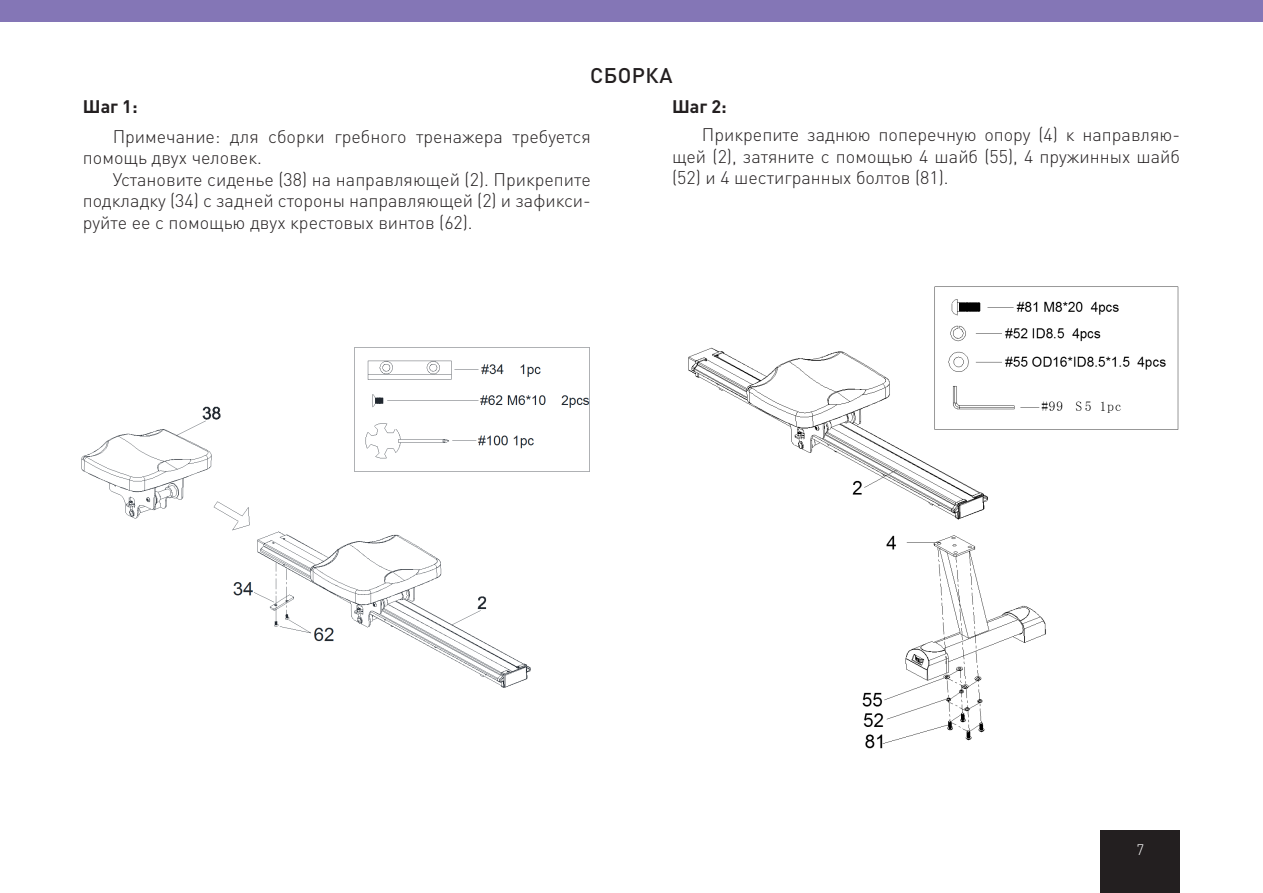
<style>
.page{position:relative;width:1263px;height:893px;background:#fff}
.page>*{position:absolute;margin:0;border:0;box-sizing:border-box;transform-origin:0 0}
.РАЗДЕЛ{font:500 21px "DIN Pro";letter-spacing:.02em;color:#231f20}
.Обычный_текст__с_отс{font:300 18px/21.6px "DIN Pro";color:#231f20;text-align:justify}
.Заголовок_над_тексто{font:700 18px "DIN Pro";color:#231f20}
.t1{font:300 15px "DIN Pro";color:#fff}
</style>
<div class="page">
<div style="left:0;top:0;width:1263px;height:21px;background:#8476b6"></div>
<div style="left:1101px;top:831px;width:79px;height:62px;background:#231f20"></div>
<img style="left:81px;top:347px;width:509px;height:341px">
<img style="left:688px;top:286px;width:491px;height:463px">
<p class="РАЗДЕЛ" style="left:590px;top:58px;width:84px">СБОРКА</p>
<p class="Заголовок_над_тексто" style="left:83px;top:92px;width:56px">Шаг 1:</p>
<p class="Заголовок_над_тексто" style="left:672px;top:92px;width:56px">Шаг 2:</p>
<p class="Обычный_текст__с_отс" style="left:83px;top:124px;width:509px;text-indent:30px">Примечание: для сборки гребного тренажера требуется помощь двух человек.</p>
<p class="Обычный_текст__с_отс" style="left:83px;top:167px;width:509px;text-indent:30px">Установите сиденье (38) на направляющей (2). Прикрепите подкладку (34) с задней стороны направляющей (2) и зафикси&shy;руйте ее с помощью двух крестовых винтов (62).</p>
<p class="Обычный_текст__с_отс" style="left:672px;top:122px;width:509px;text-indent:30px">Прикрепите заднюю поперечную опору (4) к направляю&shy;щей (2), затяните с помощью 4 шайб (55), 4 пружинных шайб (52) и 4 шестигранных болтов (81).</p>
<p class="t1" style="left:1136px;top:838px;width:9px">7</p>
</div>
